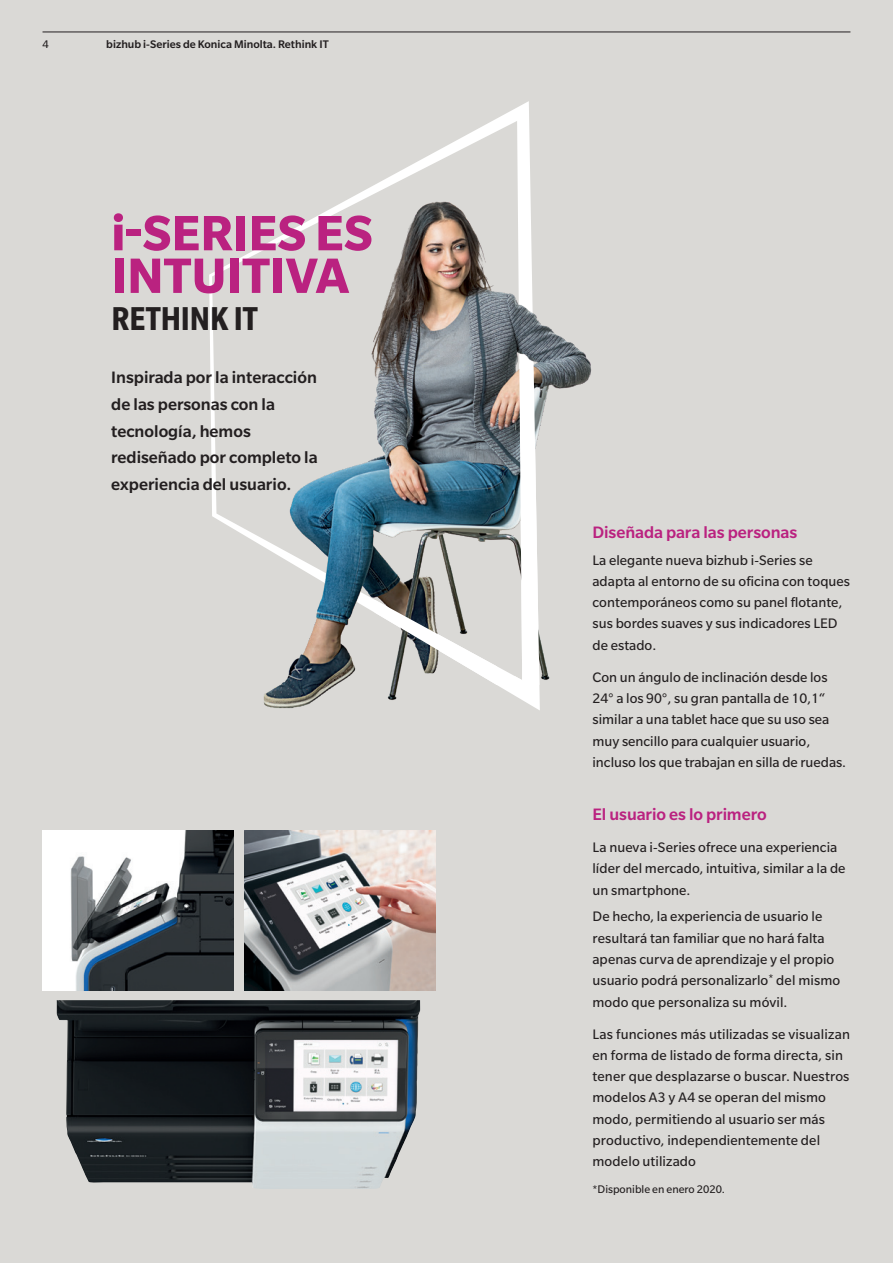
<style>
.page{position:relative;width:893px;height:1263px;background:#dad9d6}
.page>*{position:absolute;margin:0;border:0;box-sizing:border-box;transform-origin:0 0}
.Brochure_Head_Bold_3{font:700 54px/42.6px "Slate Pro";color:#ba2280}
.Brochure_RETHINK_IT{font:700 condensed 36px "Slate Pro";letter-spacing:-.005em;color:#231f20}
.Brochure_Intro_Med_1{font:500 18px/26.7px "Slate Pro";color:#231f20}
.Brochure_Copyhead_Me{font:500 18px "Slate Pro";letter-spacing:-.005em;color:#ba2280}
.Brochure_Copy_Reg_10{font:15px/21.3px "Slate Pro";letter-spacing:.005em;color:#231f20}
.t1{font:500 12px "Slate Pro";color:#231f20}
.t2{font:12px "Slate Pro";color:#231f20}
</style>
<div class="page">
<img style="left:43px;top:831px;width:191px;height:159px">
<img style="left:244px;top:831px;width:192px;height:159px">
<img style="left:57px;top:1000px;width:363px;height:189px">
<svg style="left:209px;top:101px;width:322px;height:432px"></svg>
<img style="left:240px;top:186px;width:352px;height:524px">
<svg style="left:514px;top:363px;width:25px;height:322px"></svg>
<svg style="left:374px;top:600px;width:123px;height:85px"></svg>
<hr style="left:43px;top:32px;width:807px;height:1px;background:#231f20">
<p class="t2" style="left:43px;top:38px;width:8px">4</p>
<p class="t1" style="left:106px;top:38px;width:224px">bizhub i-Series de Konica Minolta. Rethink IT</p>
<p class="Brochure_Head_Bold_3" style="left:111px;top:211px;width:263px">i-SERIES ES<br>INTUITIVA</p>
<p class="Brochure_RETHINK_IT" style="left:112px;top:300px;width:148px">RETHINK IT</p>
<p class="Brochure_Intro_Med_1" style="left:111px;top:364px;width:208px">Inspirada por la interacción de las personas con la tecnología, hemos rediseñado por completo la experiencia del usuario.</p>
<p class="Brochure_Copyhead_Me" style="left:592px;top:522px;width:206px">Diseñada para las personas</p>
<p class="Brochure_Copy_Reg_10" style="left:592px;top:549px;width:259px">La elegante nueva bizhub i-Series se adapta al entorno de su oficina con toques contemporáneos como su panel flotante, sus bordes suaves y sus indicadores LED de estado.</p>
<p class="Brochure_Copy_Reg_10" style="left:592px;top:666px;width:255px">Con un ángulo de inclinación desde los 24° a los 90°, su gran pantalla de 10,1“ similar a una tablet hace que su uso sea muy sencillo para cualquier usuario, incluso los que trabajan en silla de ruedas.</p>
<p class="Brochure_Copyhead_Me" style="left:592px;top:805px;width:176px">El usuario es lo primero</p>
<p class="Brochure_Copy_Reg_10" style="left:592px;top:837px;width:255px">La nueva i-Series ofrece una experiencia líder del mercado, intuitiva, similar a la de un smartphone.</p>
<p class="Brochure_Copy_Reg_10" style="left:592px;top:906px;width:249px">De hecho, la experiencia de usuario le resultará tan familiar que no hará falta apenas curva de aprendizaje y el propio usuario podrá personalizarlo<sup>*</sup> del mismo modo que personaliza su móvil.</p>
<p class="Brochure_Copy_Reg_10" style="left:592px;top:1023px;width:259px">Las funciones más utilizadas se visualizan en forma de listado de forma directa, sin tener que desplazarse o buscar. Nuestros modelos A3 y A4 se operan del mismo modo, permitiendo al usuario ser más productivo, independientemente del modelo utilizado</p>
<p class="t2" style="left:592px;top:1183px;width:134px">*Disponible en enero 2020.</p>
</div>
